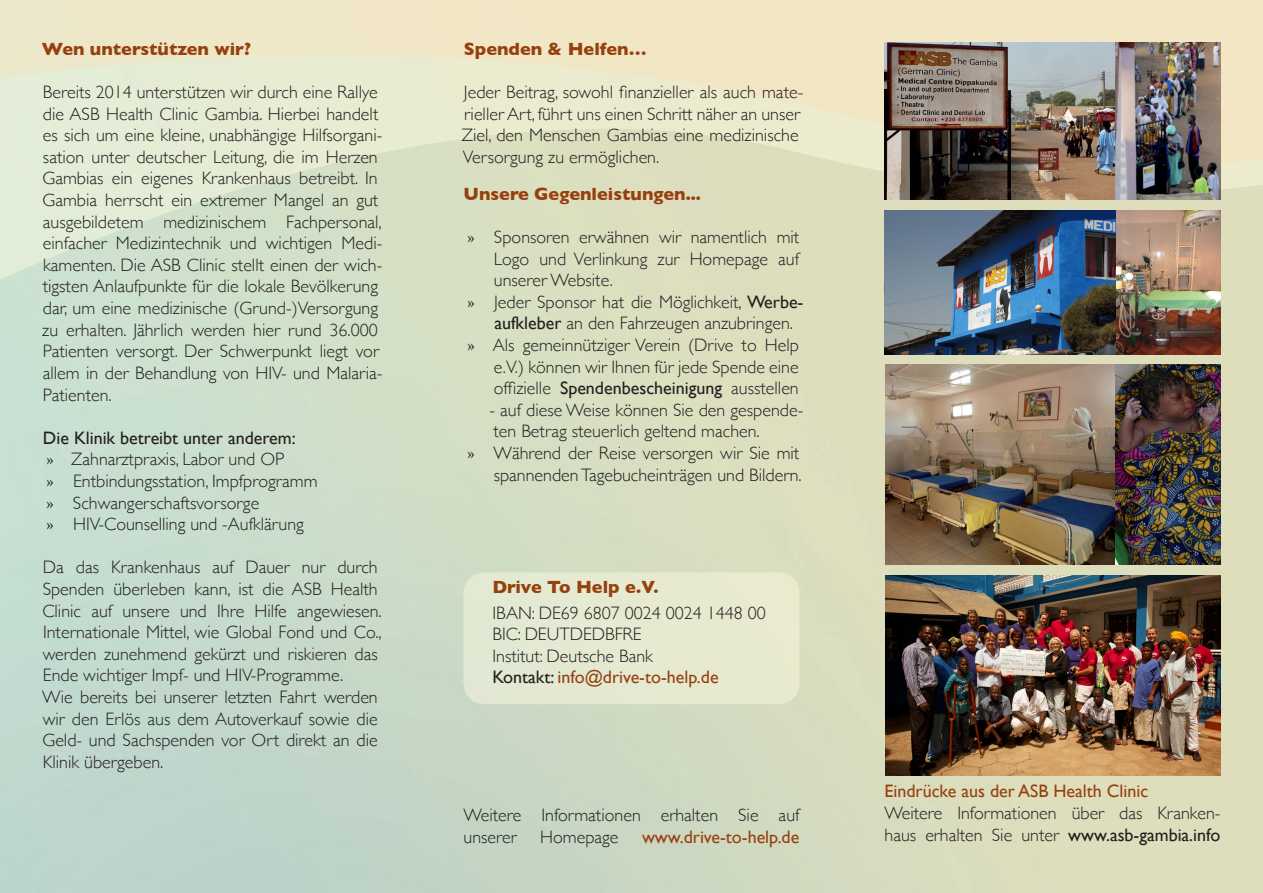
<style>
.page{position:relative;width:1263px;height:893px;background:#fff}
.page>*{position:absolute;margin:0;border:0;box-sizing:border-box;transform-origin:0 0}
.Absatzformat_1{font:300 18px/21.6px "Gill Sans";color:#231f20}
.Absatzformat_1-2{font:18px "Gill Sans";color:#96400e}
.Absatzformat_1-3{font:700 18px "Gill Sans";color:#96400e}
.t1{font:18px "Gill Sans";color:#231f20}
.s1{font-family:"Minion Pro";font-weight:400}
.s2{font-weight:400}
.s3{color:#231f20}
</style>
<div class="page">
<img style="left:0;top:396px;width:1263px;height:497px">
<svg style="left:0;top:166px;width:1263px;height:230px;fill:#d9e0c3"></svg>
<svg style="left:0;top:0;width:1263px;height:166px;fill:#ece7c8"></svg>
<img style="left:884px;top:43px;width:336px;height:157px">
<img style="left:884px;top:210px;width:336px;height:144px">
<img style="left:885px;top:365px;width:335px;height:200px">
<img style="left:885px;top:575px;width:335px;height:200px">
<div style="left:463px;top:572px;width:336px;height:132px;background:#e6ead1;border-radius:21px"></div>
<p class="Absatzformat_1-3" style="left:42px;top:35px;width:211px">Wen unterstützen wir?</p>
<p class="Absatzformat_1" style="left:42px;top:81px;width:342px">Bereits 2014 unterstützen wir durch eine Rallye die ASB Health Clinic Gambia. Hierbei handelt es sich um eine kleine, unabhängige Hilfsorgani&shy;sation unter deutscher Leitung, die im Herzen Gambias ein eigenes Krankenhaus betreibt. In Gambia herrscht ein extremer Mangel an gut ausgebildetem medizinischem Fachpersonal, einfacher Medizintechnik und wichtigen Medi&shy;kamenten. Die ASB Clinic stellt einen der wich&shy;tigsten Anlaufpunkte für die lokale Bevölkerung dar, um eine medizinische (Grund-)Versorgung zu erhalten. Jährlich werden hier rund 36.000<br>Patienten versorgt. Der Schwerpunkt liegt vor allem in der Behandlung von HIV- und Malaria-Patienten.</p>
<p class="t1" style="left:43px;top:427px;width:254px">Die Klinik betreibt unter anderem:</p>
<p class="Absatzformat_1" style="left:46px;top:448px;width:240px"><span class="s1">»</span> Zahnarztpraxis, Labor und OP</p>
<p class="Absatzformat_1" style="left:46px;top:469px;width:273px"><span class="s1">»</span> Entbindungsstation, Impfprogramm</p>
<p class="Absatzformat_1" style="left:46px;top:491px;width:215px"><span class="s1">»</span> Schwangerschaftsvorsorge</p>
<p class="Absatzformat_1" style="left:46px;top:513px;width:259px"><span class="s1">»</span> HIV-Counselling und -Aufklärung</p>
<p class="Absatzformat_1" style="left:42px;top:556px;width:341px">Da das Krankenhaus auf Dauer nur durch Spenden überleben kann, ist die ASB Health Clinic auf unsere und Ihre Hilfe angewiesen.<br>Internationale Mittel, wie Global Fond und Co., werden zunehmend gekürzt und riskieren das Ende wichtiger Impf- und HIV-Programme.</p>
<p class="Absatzformat_1" style="left:42px;top:685px;width:337px;text-align:justify">Wie bereits bei unserer letzten Fahrt werden wir den Erlös aus dem Autoverkauf sowie die Geld- und Sachspenden vor Ort direkt an die Klinik übergeben.</p>
<p class="Absatzformat_1-3" style="left:464px;top:35px;width:184px">Spenden &amp; Helfen…</p>
<p class="Absatzformat_1" style="left:462px;top:81px;width:343px">Jeder Beitrag, sowohl finanzieller als auch mate&shy;rieller Art, führt uns einen Schritt näher an unser Ziel, den Menschen Gambias eine medizinische Versorgung zu ermöglichen.</p>
<p class="Absatzformat_1-3" style="left:464px;top:179px;width:239px">Unsere Gegenleistungen...</p>
<p class="Absatzformat_1" style="left:494px;top:225px;width:307px;text-align:justify;text-indent:-26px"><span class="s1">»</span> Sponsoren erwähnen wir namentlich mit Logo und Verlinkung zur Homepage auf unserer Website.</p>
<p class="Absatzformat_1" style="left:494px;top:290px;width:311px;text-indent:-27px"><span class="s1">»</span> Jeder Sponsor hat die Möglichkeit, <span class="s2">Werbe&shy;aufkleber</span> an den Fahrzeugen anzubringen.</p>
<p class="Absatzformat_1" style="left:494px;top:333px;width:307px;text-align:justify;text-indent:-27px"><span class="s1">»</span> Als gemeinnütziger Verein (Drive to Help e.V.) können wir Ihnen für jede Spende eine offizielle <span class="s2">Spendenbescheinigung</span> ausstellen</p>
<p class="Absatzformat_1" style="left:489px;top:398px;width:315px">- auf diese Weise können Sie den gespende&shy;ten Betrag steuerlich geltend machen.</p>
<p class="Absatzformat_1" style="left:467px;top:441px;width:336px;text-align:right"><span class="s1">»</span> Während der Reise versorgen wir Sie mit spannenden Tagebucheinträgen und Bildern.</p>
<p class="Absatzformat_1-3" style="left:492px;top:572px;width:167px">Drive To Help e.V.</p>
<p class="Absatzformat_1" style="left:492px;top:601px;width:275px">IBAN: DE69 6807 0024 0024 1448 00</p>
<p class="Absatzformat_1" style="left:492px;top:623px;width:151px">BIC: DEUTDEDBFRE</p>
<p class="Absatzformat_1" style="left:492px;top:644px;width:162px">Institut: Deutsche Bank</p>
<p class="Absatzformat_1-2" style="left:492px;top:667px;width:228px"><span class="s3">Kontakt:</span> info@drive-to-help.de</p>
<p class="Absatzformat_1" style="left:463px;top:804px;width:337px">Weitere Informationen erhalten Sie auf</p>
<p class="Absatzformat_1" style="left:463px;top:825px;width:55px">unserer</p>
<p class="Absatzformat_1" style="left:540px;top:825px;width:80px">Homepage</p>
<p class="Absatzformat_1-2" style="left:642px;top:826px;width:159px">www.drive-to-help.de</p>
<p class="Absatzformat_1-2" style="left:884px;top:781px;width:265px">Eindrücke aus der ASB Health Clinic</p>
<p class="Absatzformat_1" style="left:884px;top:801px;width:337px">Weitere Informationen über das Kranken&shy;haus erhalten Sie unter <span class="s2">www.asb-gambia.info</span></p>
</div>
